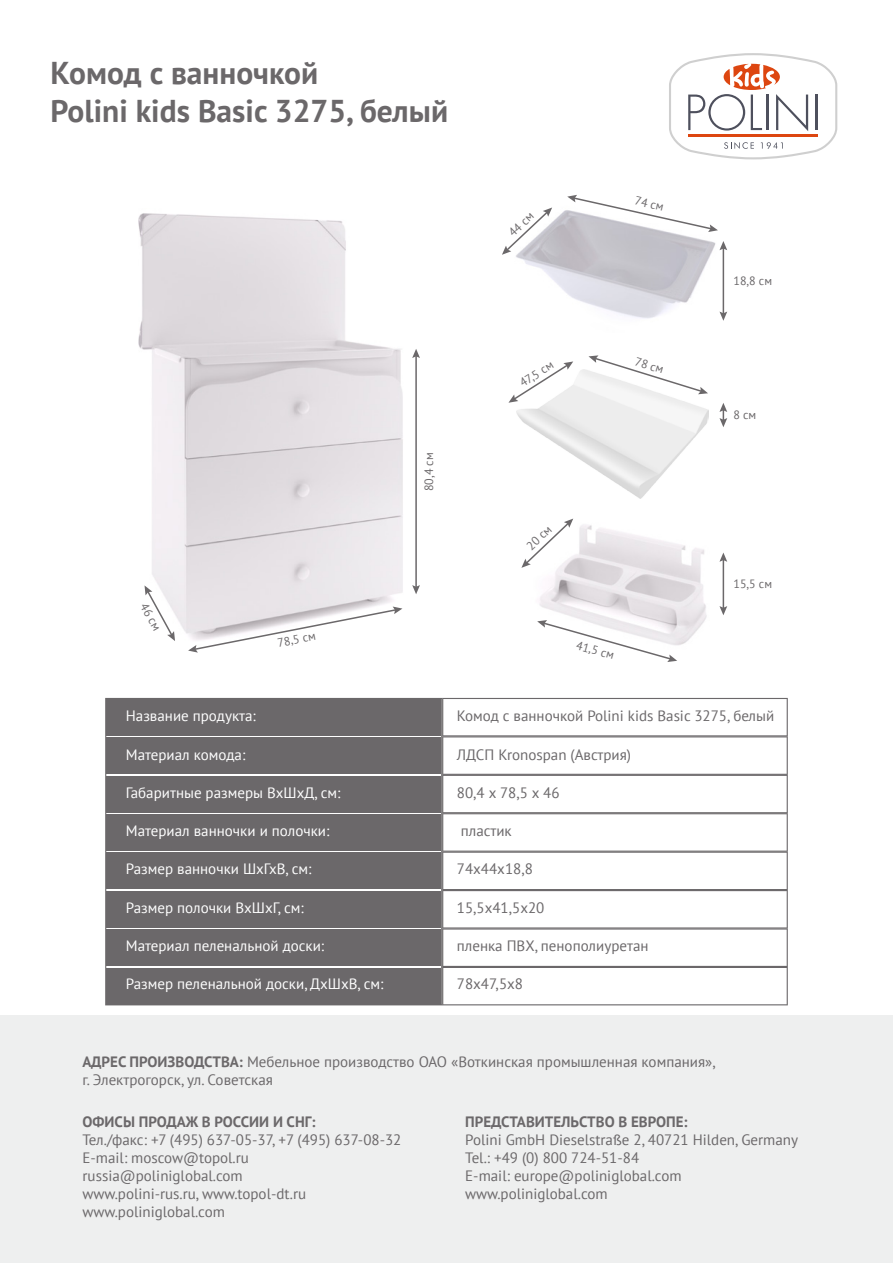
<style>
.page{position:relative;width:893px;height:1263px;background:#fff}
.page>*{position:absolute;margin:0;border:0;box-sizing:border-box;transform-origin:0 0}
.t1{font:700 31.5px/37.8px "PT Sans";color:#6b686a}
.t2{font:15px/18px "PT Sans";color:#6b686a}
.t3{font:15px "PT Sans";color:#fff}
.t4{font:700 15px "PT Sans";color:#6b686a}
.t5{font:12px "PT Sans";color:#6b686a}
.s1{font-weight:700}
</style>
<div class="page">
<div style="left:0;top:1015px;width:893px;height:248px;background:#eeefef"></div>
<svg style="left:669px;top:53px;width:168px;height:106px"></svg>
<svg style="left:442px;top:698px;width:346px;height:307px"></svg>
<div style="left:105px;top:698px;width:337px;height:307px;background:#6b686a"></div>
<img style="left:516px;top:370px;width:192px;height:128px">
<img style="left:138px;top:213px;width:265px;height:421px">
<img style="left:516px;top:210px;width:211px;height:109px">
<img style="left:539px;top:518px;width:168px;height:127px">
<svg style="left:145px;top:585px;width:30px;height:56px"></svg>
<svg style="left:188px;top:606px;width:214px;height:47px"></svg>
<svg style="left:502px;top:207px;width:50px;height:48px"></svg>
<svg style="left:508px;top:361px;width:65px;height:42px"></svg>
<svg style="left:521px;top:519px;width:52px;height:49px"></svg>
<svg style="left:567px;top:195px;width:151px;height:37px"></svg>
<svg style="left:588px;top:355px;width:120px;height:39px"></svg>
<svg style="left:537px;top:620px;width:140px;height:42px"></svg>
<hr style="left:415px;top:355px;width:2px;height:233px;background:#6b686a">
<svg style="left:412px;top:585px;width:8px;height:9px"></svg>
<svg style="left:412px;top:349px;width:8px;height:9px"></svg>
<hr style="left:723px;top:247px;width:1px;height:67px;background:#6b686a">
<svg style="left:719px;top:312px;width:8px;height:9px"></svg>
<svg style="left:719px;top:241px;width:8px;height:9px"></svg>
<svg style="left:719px;top:403px;width:8px;height:24px"></svg>
<hr style="left:723px;top:559px;width:1px;height:50px;background:#6b686a">
<svg style="left:719px;top:606px;width:8px;height:9px"></svg>
<svg style="left:719px;top:552px;width:8px;height:10px"></svg>
<h1 class="t1" style="left:51px;top:53px;width:399px">Комод с ванночкой<br>Polini kids Basic 3275, белый</h1>
<p class="t5" style="left:505px;top:228px;width:31px;rotate:-43deg">44 см</p>
<p class="t5" style="left:637px;top:193px;width:31px;rotate:13deg">74 см</p>
<p class="t5" style="left:733px;top:273px;width:40px">18,8 см</p>
<p class="t5" style="left:150px;top:600px;width:31px;rotate:60deg">46 см</p>
<p class="t5" style="left:276px;top:635px;width:40px;rotate:-11deg">78,5 см</p>
<p class="t3" style="left:126px;top:706px;width:132px">Название продукта:</p>
<p class="t3" style="left:126px;top:745px;width:121px">Материал комода:</p>
<p class="t3" style="left:126px;top:783px;width:216px">Габаритные размеры ВхШхД, см:</p>
<p class="t3" style="left:126px;top:821px;width:205px">Материал ванночки и полочки:</p>
<p class="t3" style="left:126px;top:859px;width:187px">Размер ванночки ШхГхВ, см:</p>
<p class="t3" style="left:126px;top:898px;width:179px">Размер полочки ВхШхГ, см:</p>
<p class="t3" style="left:126px;top:936px;width:200px">Материал пеленальной доски:</p>
<p class="t3" style="left:126px;top:974px;width:259px">Размер пеленальной доски, ДхШхВ, см:</p>
<p class="t5" style="left:421px;top:491px;width:40px;rotate:-90deg">80,4 см</p>
<p class="t5" style="left:517px;top:377px;width:39px;rotate:-33deg">47,5 см</p>
<p class="t5" style="left:638px;top:353px;width:31px;rotate:17deg">78 см</p>
<p class="t5" style="left:523px;top:542px;width:31px;rotate:-43deg">20 см</p>
<p class="t5" style="left:579px;top:637px;width:40px;rotate:15deg">41,5 см</p>
<p class="t5" style="left:733px;top:407px;width:24px">8 см</p>
<p class="t5" style="left:733px;top:576px;width:40px">15,5 см</p>
<p class="t2" style="left:457px;top:707px;width:319px">Комод с ванночкой Polini kids Basic 3275, белый</p>
<p class="t2" style="left:457px;top:745px;width:176px">ЛДСП Kronospan (Австрия)</p>
<p class="t2" style="left:457px;top:783px;width:104px">80,4 х 78,5 х 46</p>
<p class="t2" style="left:461px;top:821px;width:52px">пластик</p>
<p class="t2" style="left:457px;top:860px;width:78px">74х44х18,8</p>
<p class="t2" style="left:457px;top:898px;width:89px">15,5х41,5х20</p>
<p class="t2" style="left:457px;top:936px;width:193px">пленка ПВХ, пенополиуретан</p>
<p class="t2" style="left:457px;top:974px;width:68px">78х47,5х8</p>
<p class="t2" style="left:83px;top:1053px;width:635px"><span class="s1">АДРЕС ПРОИЗВОДСТВА:</span> Мебельное производство ОАО «Воткинская промышленная компания», г. Электрогорск, ул. Советская</p>
<p class="t4" style="left:83px;top:1111px;width:235px">ОФИСЫ ПРОДАЖ В РОССИИ И СНГ:</p>
<p class="t2" style="left:83px;top:1130px;width:320px">Тел./факс: +7 (495) 637-05-37, +7 (495) 637-08-32<br>E-mail: moscow@topol.ru russia@poliniglobal.com<br>www.polini-rus.ru, www.topol-dt.ru www.poliniglobal.com</p>
<p class="t4" style="left:465px;top:1111px;width:224px">ПРЕДСТАВИТЕЛЬСТВО В ЕВРОПЕ:</p>
<p class="t2" style="left:465px;top:1130px;width:334px">Polini GmbH Dieselstraße 2, 40721 Hilden, Germany Tel.: +49 (0) 800 724-51-84<br>E-mail: europe@poliniglobal.com www.poliniglobal.com</p>
</div>
